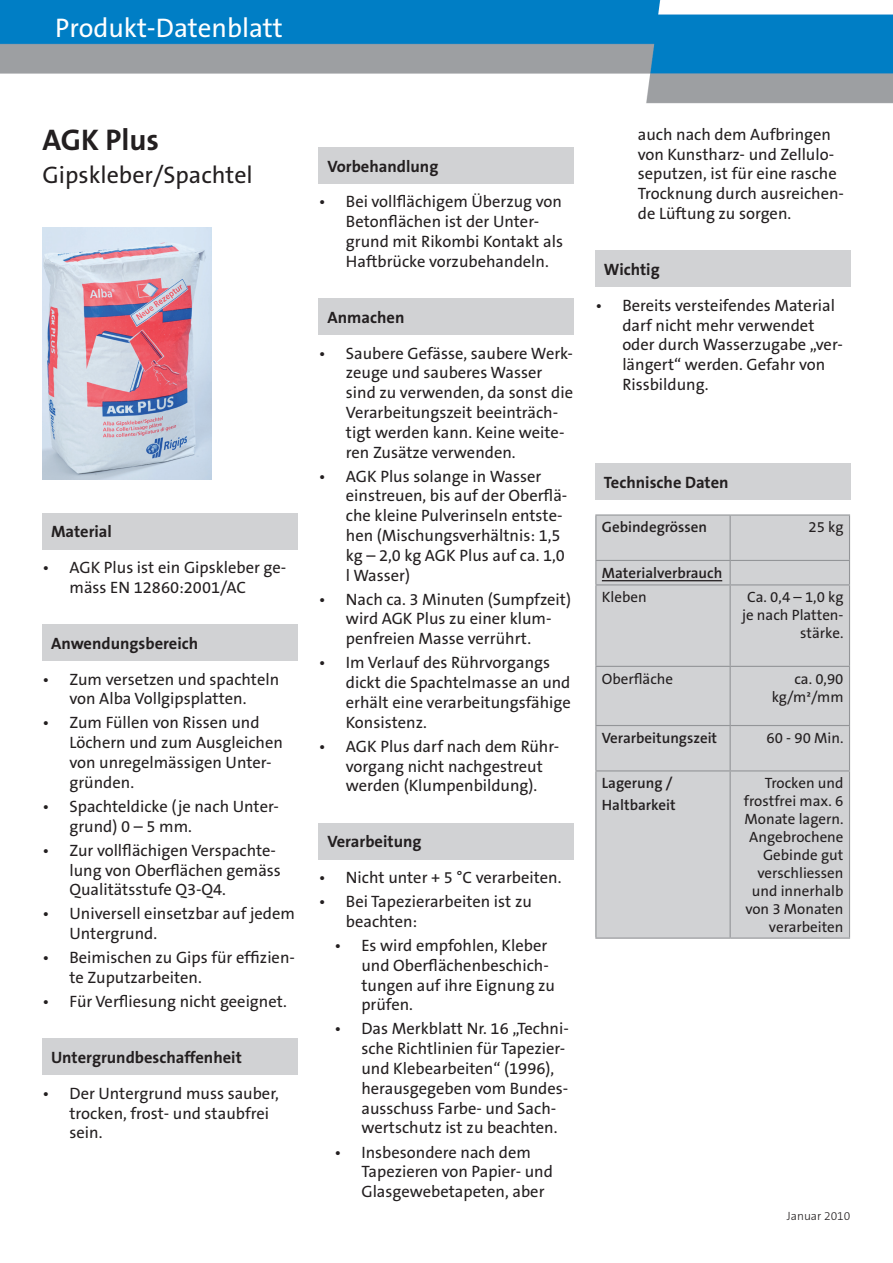
<style>
.page{position:relative;width:893px;height:1263px;background:#fff}
.page>*{position:absolute;margin:0;border:0;box-sizing:border-box;transform-origin:0 0}
.t1{font:700 30px "The Sans B7";color:#231f20}
.t2{font:27px "The Sans B5 Plain";color:#fff}
.t3{font:24px "The Sans B5 Plain";color:#231f20}
.t4{font:16.5px/19.8px "The Sans B5 Plain";color:#231f20}
.t5{font:700 16.5px "The Sans B7";color:#231f20}
.t6{font:15px/18px "The Sans B5 Plain";color:#231f20;text-align:right}
.t7{font:600 15px/22.2px "The Sans B6";color:#231f20}
.t8{font:300 12px "The Sans B3";color:#231f20}
</style>
<div class="page">
<img style="left:0;top:0;width:893px;height:104px">
<img style="left:43px;top:228px;width:168px;height:252px">
<div style="left:43px;top:513px;width:255px;height:36px;background:#d1d2d4"></div>
<div style="left:43px;top:624px;width:255px;height:36px;background:#d1d2d4"></div>
<div style="left:43px;top:1039px;width:255px;height:36px;background:#d1d2d4"></div>
<div style="left:319px;top:147px;width:255px;height:36px;background:#d1d2d4"></div>
<div style="left:319px;top:298px;width:255px;height:36px;background:#d1d2d4"></div>
<div style="left:319px;top:823px;width:255px;height:36px;background:#d1d2d4"></div>
<div style="left:595px;top:251px;width:255px;height:36px;background:#d1d2d4"></div>
<div style="left:595px;top:464px;width:255px;height:36px;background:#d1d2d4"></div>
<div style="left:596px;top:516px;width:253px;height:421px;background:#d1d2d4"></div>
<hr style="left:595px;top:514px;width:135px;height:2px;background:#939598">
<hr style="left:595px;top:516px;width:1px;height:44px;background:#939598">
<hr style="left:730px;top:514px;width:120px;height:2px;background:#939598">
<hr style="left:730px;top:516px;width:1px;height:44px;background:#939598">
<hr style="left:849px;top:516px;width:1px;height:44px;background:#939598">
<hr style="left:595px;top:560px;width:135px;height:1px;background:#939598">
<svg style="left:595px;top:561px;width:1px;height:23px"></svg>
<hr style="left:730px;top:560px;width:120px;height:1px;background:#939598">
<svg style="left:730px;top:561px;width:1px;height:23px"></svg>
<svg style="left:849px;top:561px;width:1px;height:23px"></svg>
<hr style="left:595px;top:584px;width:135px;height:1px;background:#939598">
<hr style="left:595px;top:585px;width:1px;height:81px;background:#939598">
<hr style="left:730px;top:584px;width:120px;height:1px;background:#939598">
<hr style="left:730px;top:585px;width:1px;height:81px;background:#939598">
<hr style="left:849px;top:585px;width:1px;height:81px;background:#939598">
<hr style="left:595px;top:666px;width:135px;height:1px;background:#939598">
<hr style="left:595px;top:667px;width:1px;height:58px;background:#939598">
<hr style="left:730px;top:666px;width:120px;height:1px;background:#939598">
<hr style="left:730px;top:667px;width:1px;height:58px;background:#939598">
<hr style="left:849px;top:667px;width:1px;height:58px;background:#939598">
<hr style="left:595px;top:725px;width:135px;height:1px;background:#939598">
<hr style="left:595px;top:726px;width:1px;height:44px;background:#939598">
<hr style="left:730px;top:725px;width:120px;height:1px;background:#939598">
<hr style="left:730px;top:726px;width:1px;height:44px;background:#939598">
<hr style="left:849px;top:726px;width:1px;height:44px;background:#939598">
<hr style="left:595px;top:770px;width:135px;height:1px;background:#939598">
<hr style="left:595px;top:771px;width:1px;height:166px;background:#939598">
<hr style="left:730px;top:770px;width:120px;height:1px;background:#939598">
<hr style="left:730px;top:771px;width:1px;height:166px;background:#939598">
<hr style="left:849px;top:771px;width:1px;height:166px;background:#939598">
<hr style="left:595px;top:937px;width:135px;height:2px;background:#939598">
<hr style="left:730px;top:937px;width:120px;height:2px;background:#939598">
<hr style="left:602px;top:580px;width:120px;height:1px;background:#231f20">
<h2 class="t2" style="left:55px;top:14px;width:229px">Produkt-Datenblatt</h2>
<h1 class="t1" style="left:43px;top:124px;width:118px">AGK Plus</h1>
<h3 class="t3" style="left:43px;top:163px;width:212px">Gipskleber/Spachtel</h3>
<p class="t5" style="left:51px;top:523px;width:62px">Material</p>
<p class="t4" style="left:70px;top:558px;width:218px;text-indent:-27px">• AGK Plus ist ein Gipskleber ge&shy;mäss EN 12860:2001/AC</p>
<p class="t5" style="left:51px;top:634px;width:149px">Anwendungsbereich</p>
<p class="t4" style="left:43px;top:670px;width:238px;text-align:center">• Zum versetzen und spachteln von Alba Vollgipsplatten.</p>
<p class="t4" style="left:70px;top:713px;width:215px;text-indent:-27px">• Zum Füllen von Rissen und<br>Löchern und zum Ausgleichen von unregelmässigen Unter&shy;gründen.</p>
<p class="t4" style="left:70px;top:797px;width:211px;text-indent:-27px">• Spachteldicke (je nach Unter&shy;grund) 0 – 5 mm.</p>
<p class="t4" style="left:70px;top:841px;width:213px;text-indent:-27px">• Zur vollflächigen Verspachte&shy;lung von Oberflächen gemäss<br>Qualitätsstufe Q3-Q4.</p>
<p class="t4" style="left:70px;top:904px;width:227px;text-indent:-27px">• Universell einsetzbar auf jedem<br>Untergrund.</p>
<p class="t4" style="left:70px;top:948px;width:227px;text-indent:-27px">• Beimischen zu Gips für effizien&shy;te Zuputzarbeiten.</p>
<p class="t4" style="left:43px;top:992px;width:246px">• Für Verfliesung nicht geeignet.</p>
<p class="t5" style="left:51px;top:1049px;width:192px">Untergrundbeschaffenheit</p>
<p class="t4" style="left:70px;top:1084px;width:211px;text-indent:-27px">• Der Untergrund muss sauber, trocken, frost- und staubfrei sein.</p>
<p class="t5" style="left:327px;top:157px;width:112px">Vorbehandlung</p>
<p class="t4" style="left:346px;top:193px;width:219px;text-indent:-27px">• Bei vollflächigem Überzug von<br>Betonflächen ist der Unter&shy;grund mit Rikombi Kontakt als<br>Haftbrücke vorzubehandeln.</p>
<p class="t5" style="left:327px;top:308px;width:79px">Anmachen</p>
<p class="t4" style="left:346px;top:344px;width:229px;text-indent:-27px">• Saubere Gefässe, saubere Werk&shy;zeuge und sauberes Wasser sind zu verwenden, da sonst die<br>Verarbeitungszeit beeinträch&shy;tigt werden kann. Keine weite&shy;ren Zusätze verwenden.</p>
<p class="t4" style="left:346px;top:467px;width:223px;text-indent:-27px">• AGK Plus solange in Wasser einstreuen, bis auf der Oberflä&shy;che kleine Pulverinseln entste&shy;hen (Mischungsverhältnis: 1,5 kg – 2,0 kg AGK Plus auf ca. 1,0 l Wasser)</p>
<p class="t4" style="left:346px;top:590px;width:227px;text-indent:-27px">• Nach ca. 3 Minuten (Sumpfzeit) wird AGK Plus zu einer klum&shy;penfreien Masse verrührt.</p>
<p class="t4" style="left:346px;top:653px;width:226px;text-indent:-27px">• Im Verlauf des Rührvorgangs dickt die Spachtelmasse an und erhält eine verarbeitungsfähige<br>Konsistenz.</p>
<p class="t4" style="left:346px;top:737px;width:215px;text-indent:-27px">• AGK Plus darf nach dem Rühr&shy;vorgang nicht nachgestreut werden (Klumpenbildung).</p>
<p class="t5" style="left:327px;top:833px;width:96px">Verarbeitung</p>
<p class="t4" style="left:319px;top:868px;width:244px">• Nicht unter + 5 °C verarbeiten.</p>
<p class="t4" style="left:346px;top:892px;width:188px;text-indent:-27px">• Bei Tapezierarbeiten ist zu beachten:</p>
<p class="t4" style="left:361px;top:936px;width:195px;text-indent:-27px">• Es wird empfohlen, Kleber und Oberflächenbeschich&shy;tungen auf ihre Eignung zu prüfen.</p>
<p class="t4" style="left:361px;top:1019px;width:209px;text-indent:-27px">• Das Merkblatt Nr. 16 „Techni&shy;sche Richtlinien für Tapezier&shy;und Klebearbeiten“ (1996), herausgegeben vom Bundes&shy;ausschuss Farbe- und Sach&shy;wertschutz ist zu beachten.</p>
<p class="t4" style="left:361px;top:1143px;width:193px;text-indent:-27px">• Insbesondere nach dem<br>Tapezieren von Papier- und<br>Glasgewebetapeten, aber</p>
<p class="t4" style="left:638px;top:125px;width:208px">auch nach dem Aufbringen von Kunstharz- und Zellulo&shy;seputzen, ist für eine rasche<br>Trocknung durch ausreichen&shy;de Lüftung zu sorgen.</p>
<p class="t5" style="left:604px;top:261px;width:57px">Wichtig</p>
<p class="t4" style="left:622px;top:296px;width:222px;text-indent:-27px">• Bereits versteifendes Material darf nicht mehr verwendet oder durch Wasserzugabe „ver&shy;längert“ werden. Gefahr von<br>Rissbildung.</p>
<p class="t5" style="left:604px;top:474px;width:126px">Technische Daten</p>
<p class="t7" style="left:602px;top:517px;width:107px">Gebindegrössen</p>
<p class="t6" style="left:808px;top:519px;width:37px">25 kg</p>
<p class="t7" style="left:602px;top:562px;width:122px">Materialverbrauch</p>
<p class="t6" style="left:602px;top:589px;width:46px">Kleben</p>
<p class="t6" style="left:742px;top:589px;width:103px">Ca. 0,4 – 1,0 kg je nach Platten&shy;stärke.</p>
<p class="t6" style="left:602px;top:670px;width:73px">Oberfläche</p>
<p class="t6" style="left:772px;top:670px;width:73px">ca. 0,90 kg/m²/mm</p>
<p class="t7" style="left:602px;top:727px;width:117px">Verarbeitungszeit</p>
<p class="t6" style="left:766px;top:729px;width:79px">60 - 90 Min.</p>
<p class="t7" style="left:602px;top:772px;width:75px">Lagerung /<br>Haltbarkeit</p>
<p class="t6" style="left:744px;top:774px;width:101px">Trocken und frostfrei max. 6<br>Monate lagern.<br>Angebrochene<br>Gebinde gut verschliessen und innerhalb von 3 Monaten verarbeiten</p>
<p class="t8" style="left:787px;top:1210px;width:65px">Januar 2010</p>
</div>
